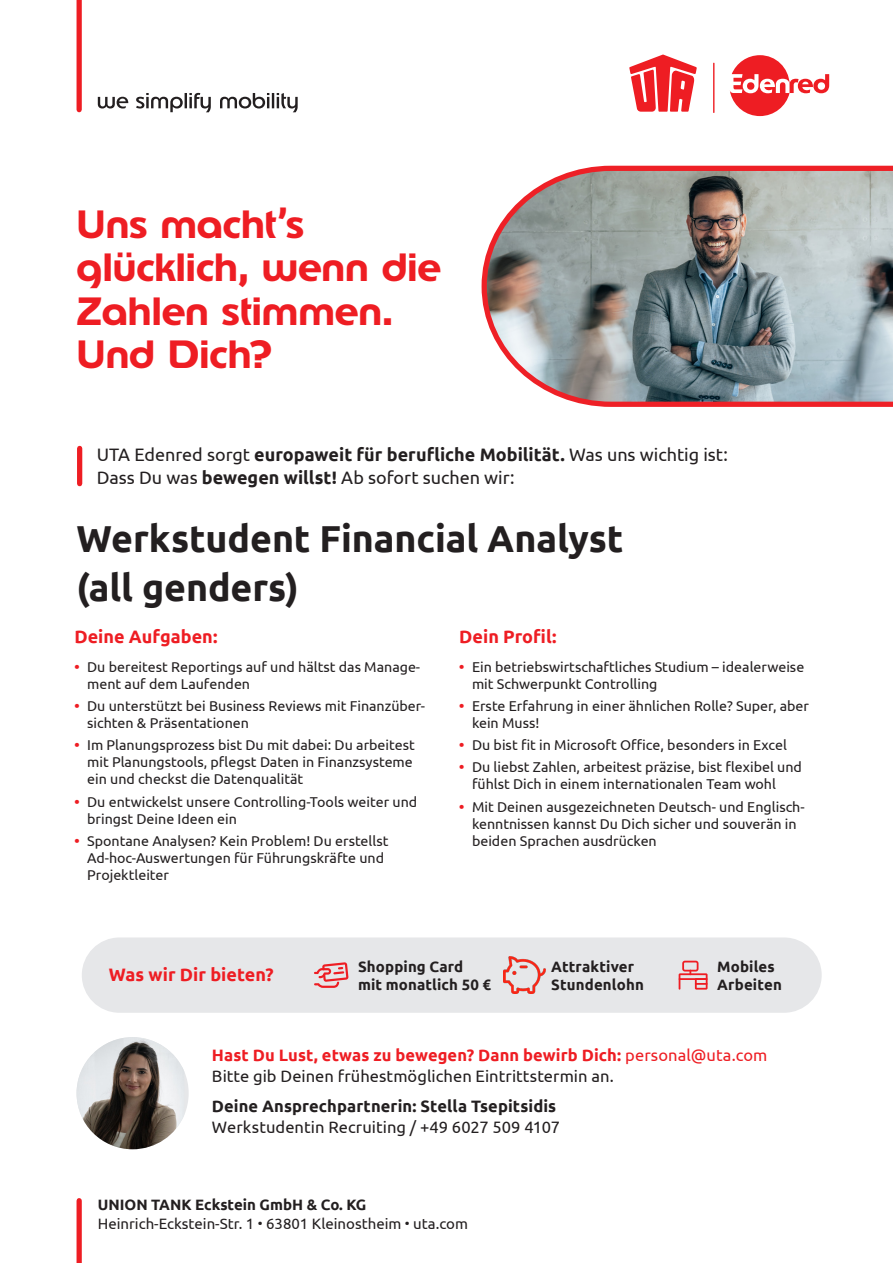
<style>
.page{position:relative;width:893px;height:1263px;background:#fff}
.page>*{position:absolute;margin:0;border:0;box-sizing:border-box;transform-origin:0 0}
.Headline_Edenred_Bold_26_29{font:700 39px/43.5px "Edenred";color:#ee1d23}
.Stellen-Titel__m_w_x__Ubuntu_Bold_25{font:700 37.5px/48.8px "Ubuntu";letter-spacing:-.005em;color:#231f20}
.Einleitungssatz_Ubuntu_Regular_12_15{font:18px/22.5px "Ubuntu";color:#231f20}
.Headline_über_Aufzählung_Ubuntu_Bold_12{font:700 18px "Ubuntu";color:#ee1d23}
.Was_wir_Dir_bieten__Ubuntu_Bold_12{font:700 18px "Ubuntu";color:#ee1d23}
.Call-to-Action___Ansprechpartner_Ubuntu_{font:16.5px "Ubuntu";color:#231f20}
.Call-to-Action___Ansprechpartner_Ubuntu_-2{font:700 16.5px "Ubuntu";letter-spacing:.005em;color:#ee1d23}
.Call-to-Action___Ansprechpartner_Ubuntu_-3{font:700 16.5px "Ubuntu";letter-spacing:.005em;color:#231f20}
.t1{font:15px/19.5px "Ubuntu";color:#231f20}
.Benefits_Ubuntu_Bold_10_12{font:700 15px/18px "Ubuntu";letter-spacing:.01em;color:#231f20}
.t2{font:14.25px/17.1px "Ubuntu";color:#231f20}
.s1{font-family:"Ubuntu"}
.s2{font-weight:700}
.s3{font-weight:700;color:#ee1d23}
.s4{font-weight:400}
.s5{font-size:13.5px}
</style>
<div class="page">
<img style="left:481px;top:165px;width:412px;height:242px">
<div style="left:77px;top:448px;width:5px;height:36px;background:#ee1d23"></div>
<img style="left:77px;top:1037px;width:107px;height:112px">
<div style="left:82px;top:937px;width:740px;height:76px;background:#e6e7e9;border-radius:38px"></div>
<svg style="left:679px;top:961px;width:29px;height:28px"></svg>
<svg style="left:314px;top:962px;width:35px;height:26px"></svg>
<img style="left:504px;top:957px;width:41px;height:36px">
<div style="left:77px;top:1201px;width:5px;height:62px;background:#ee1d23"></div>
<div style="left:77px;top:0;width:5px;height:110px;background:#ee1d23"></div>
<svg style="left:98px;top:93px;width:200px;height:19px"></svg>
<hr style="left:713px;top:63px;width:1px;height:50px;background:#ee1d23">
<svg style="left:730px;top:55px;width:99px;height:61px"></svg>
<svg style="left:629px;top:55px;width:68px;height:57px"></svg>
<p class="Headline_Edenred_Bold_26_29" style="left:77px;top:202px;width:366px">Uns macht<span class="s1">’</span>s glücklich, wenn die<br>Zahlen stimmen.<br>Und Dich?</p>
<p class="Einleitungssatz_Ubuntu_Regular_12_15" style="left:97px;top:443px;width:633px">UTA Edenred sorgt <span class="s2">europaweit für berufliche Mobilität.</span> Was uns wichtig ist:<br>Dass Du was <span class="s2">bewegen willst!</span> Ab sofort suchen wir:</p>
<p class="Stellen-Titel__m_w_x__Ubuntu_Bold_25" style="left:77px;top:514px;width:548px">Werkstudent Financial Analyst (all genders)</p>
<p class="Headline_über_Aufzählung_Ubuntu_Bold_12" style="left:74px;top:625px;width:145px">Deine Aufgaben:</p>
<p class="Headline_über_Aufzählung_Ubuntu_Bold_12" style="left:459px;top:625px;width:99px">Dein Profil:</p>
<p class="t2" style="left:87px;top:657px;width:335px;text-indent:-13px"><span class="s3">•</span> Du bereitest Reportings auf und hältst das Manage&shy;ment auf dem Laufenden</p>
<p class="t2" style="left:87px;top:697px;width:339px;text-indent:-13px"><span class="s3">•</span> Du unterstützt bei Business Reviews mit Finanzüber&shy;sichten &amp; Präsentationen</p>
<p class="t2" style="left:87px;top:736px;width:329px;text-indent:-13px"><span class="s3">•</span> Im Planungsprozess bist Du mit dabei: Du arbeitest mit Planungstools, pflegst Daten in Finanzsysteme ein und checkst die Datenqualität</p>
<p class="t2" style="left:87px;top:792px;width:332px;text-indent:-13px"><span class="s3">•</span> Du entwickelst unsere Controlling-Tools weiter und bringst Deine Ideen ein</p>
<p class="t2" style="left:87px;top:832px;width:303px;text-indent:-13px"><span class="s3">•</span> Spontane Analysen? Kein Problem! Du erstellst<br>Ad-hoc-Auswertungen für Führungskräfte und<br>Projektleiter</p>
<p class="t2" style="left:472px;top:657px;width:334px;text-indent:-13px"><span class="s3">•</span> Ein betriebswirtschaftliches Studium – idealerweise mit Schwerpunkt Controlling</p>
<p class="t2" style="left:472px;top:697px;width:339px;text-indent:-13px"><span class="s3">•</span> Erste Erfahrung in einer ähnlichen Rolle? Super, aber kein Muss!</p>
<p class="t2" style="left:459px;top:736px;width:329px"><span class="s3">•</span> Du bist fit in Microsoft Office, besonders in Excel</p>
<p class="t2" style="left:472px;top:758px;width:331px;text-indent:-13px"><span class="s3">•</span> Du liebst Zahlen, arbeitest präzise, bist flexibel und fühlst Dich in einem internationalen Team wohl</p>
<p class="t2" style="left:472px;top:798px;width:334px;text-indent:-13px"><span class="s3">•</span> Mit Deinen ausgezeichneten Deutsch- und Englisch&shy;kenntnissen kannst Du Dich sicher und souverän in beiden Sprachen ausdrücken</p>
<p class="Was_wir_Dir_bieten__Ubuntu_Bold_12" style="left:109px;top:963px;width:166px">Was wir Dir bieten?</p>
<p class="Benefits_Ubuntu_Bold_10_12" style="left:551px;top:957px;width:94px">Attraktiver<br>Stundenlohn</p>
<p class="Benefits_Ubuntu_Bold_10_12" style="left:717px;top:957px;width:66px">Mobiles<br>Arbeiten</p>
<p class="Benefits_Ubuntu_Bold_10_12" style="left:358px;top:957px;width:135px">Shopping Card mit monatlich 50 €</p>
<p class="Call-to-Action___Ansprechpartner_Ubuntu_-2" style="left:212px;top:1045px;width:557px">Hast Du Lust, etwas zu bewegen? Dann bewirb Dich: <span class="s4">personal@uta.com</span></p>
<p class="Call-to-Action___Ansprechpartner_Ubuntu_" style="left:212px;top:1066px;width:403px">Bitte gib Deinen frühestmöglichen Eintrittstermin an.</p>
<p class="Call-to-Action___Ansprechpartner_Ubuntu_-3" style="left:212px;top:1096px;width:346px">Deine Ansprechpartnerin: Stella Tsepitsidis</p>
<p class="Call-to-Action___Ansprechpartner_Ubuntu_" style="left:212px;top:1117px;width:350px">Werkstudentin Recruiting / +49 6027 509 4107</p>
<p class="t1" style="left:98px;top:1194px;width:372px"><span class="s2">UNION TANK Eckstein GmbH &amp; Co. KG<br></span>Heinrich-Eckstein-Str. 1 <span class="s5">•</span> 63801 Kleinostheim <span class="s5">•</span> uta.com</p>
</div>
